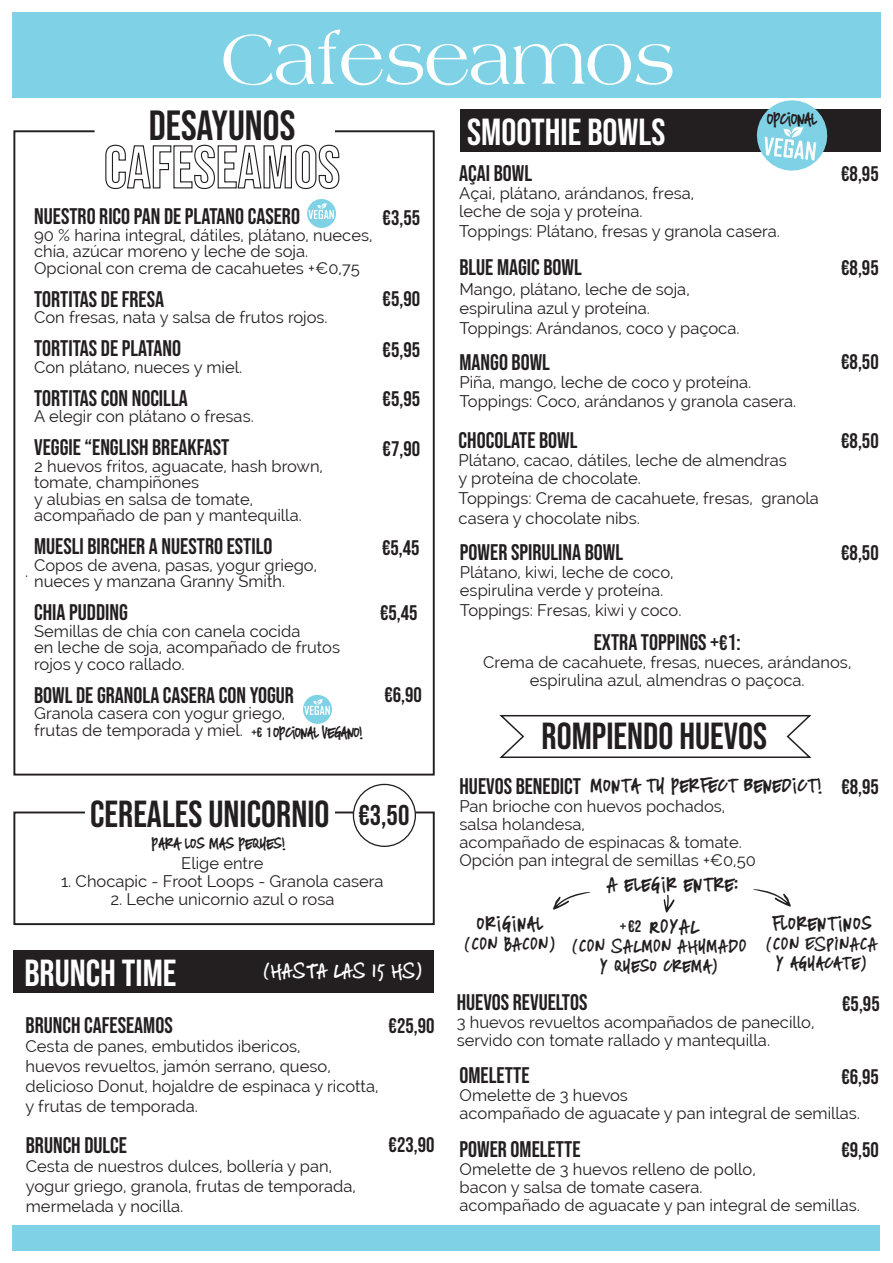
<style>
.page{position:relative;width:893px;height:1263px;background:#fff}
.page>*{position:absolute;margin:0;border:0;box-sizing:border-box;transform-origin:0 0}
.t1{font:63px "Americana";color:#fff}
.t2{font:42px "Bebas Neue";color:#231f20}
.t3{font:37.5px "Bebas Neue";color:#231f20}
.t4{font:37.5px "Bebas Neue";color:#fff}
.t5{font:22.5px "Bebas Neue";color:#231f20}
.t6{font:21px "Bebas Neue";color:#231f20}
.t7{font:16.5px/18px "Raleway";color:#231f20}
.t8{font:16.5px "Miserably Lose";letter-spacing:.1em;color:#231f20}
.t9{font:16.5px "Miserably Lose";letter-spacing:.08em;color:#231f20}
.t10{font:16.5px "Miserably Lose";letter-spacing:.08em;color:#fff}
.t11{font:15px/19.5px "Miserably Lose";letter-spacing:.1em;color:#231f20;text-align:center}
.t12{font:14.85px "Miserably Lose";color:#231f20}
.t13{font:13.5px "Miserably Lose";color:#231f20}
.t14{font:13.5px "Miserably Lose";letter-spacing:.05em;color:#231f20}
.s1{font-family:"Bebas Neue"}
.s2{font-size:28.5px}
.s3{font-size:21px}
</style>
<div class="page">
<div style="left:460px;top:110px;width:421px;height:42px;background:#231f20"></div>
<svg style="left:499px;top:715px;width:313px;height:43px"></svg>
<svg style="left:13px;top:130px;width:422px;height:646px"></svg>
<div style="left:307px;top:199px;width:29px;height:29px;background:#7fd2e5;border-radius:50%"></div>
<svg style="left:308px;top:203px;width:26px;height:16px"></svg>
<div style="left:303px;top:695px;width:29px;height:29px;background:#7fd2e5;border-radius:50%"></div>
<svg style="left:304px;top:699px;width:26px;height:16px"></svg>
<svg style="left:755px;top:100px;width:74px;height:71px"></svg>
<div style="left:13px;top:950px;width:421px;height:42px;background:#231f20"></div>
<svg style="left:553px;top:892px;width:37px;height:18px"></svg>
<svg style="left:753px;top:889px;width:38px;height:18px"></svg>
<svg style="left:664px;top:895px;width:11px;height:18px"></svg>
<div style="left:13px;top:12px;width:867px;height:85px;background:#7fd2e5"></div>
<div style="left:13px;top:1225px;width:867px;height:25px;background:#7fd2e5"></div>
<svg style="left:13px;top:811px;width:422px;height:115px"></svg>
<div style="left:85px;top:795px;width:250px;height:38px;background:#fff"></div>
<div style="left:353px;top:784px;width:62px;height:62px;background:#fff;border-radius:50%"></div>
<div style="left:353px;top:784px;width:63px;height:63px;border:1px solid #231f20;border-radius:50%"></div>
<h1 class="t1" style="left:222px;top:17px;width:454px">CAFESEAMOS</h1>
<h2 class="t2" style="left:149px;top:102px;width:148px">DESAYUNOS</h2>
<h3 class="t4" style="left:467px;top:111px;width:200px">SMOOTHIE BOWLS</h3>
<p class="t12" style="left:767px;top:109px;width:51px">opcional</p>
<h3 class="t5" style="left:34px;top:204px;width:267px">NUESTRO RICO PAN DE PLATANO CASERO</h3>
<p class="t7" style="left:34px;top:227px;width:340px;line-height:16.5px">90 % harina integral, dátiles, plátano, nueces, chía, azúcar moreno y leche de soja.<br>Opcional con crema de cacahuetes +€0,75</p>
<h3 class="t5" style="left:34px;top:286px;width:131px">TORTITAS DE FRESA</h3>
<p class="t7" style="left:34px;top:308px;width:295px">Con fresas, nata y salsa de frutos rojos.</p>
<h3 class="t5" style="left:34px;top:336px;width:148px">TORTITAS DE PLATANO</h3>
<p class="t7" style="left:34px;top:358px;width:210px">Con plátano, nueces y miel.</p>
<h3 class="t5" style="left:34px;top:385px;width:155px">TORTITAS CON NOCILLA</h3>
<p class="t7" style="left:34px;top:407px;width:221px">A elegir con plátano o fresas.</p>
<h3 class="t5" style="left:34px;top:435px;width:197px">VEGGIE “ENGLISH BREAKFAST</h3>
<p class="t7" style="left:34px;top:458px;width:290px;line-height:16.5px">2 huevos fritos, aguacate, hash brown, tomate, champiñones<br>y alubias en salsa de tomate, acompañado de pan y mantequilla.</p>
<h3 class="t5" style="left:34px;top:534px;width:240px">MUESLI BIRCHER A NUESTRO ESTILO</h3>
<p class="t7" style="left:34px;top:557px;width:284px;line-height:16.5px">Copos de avena, pasas, yogur griego, nueces y manzana Granny Smith.</p>
<h3 class="t5" style="left:34px;top:600px;width:95px">CHIA PUDDING</h3>
<p class="t7" style="left:34px;top:623px;width:307px;line-height:16.5px">Semillas de chía con canela cocida<br>en leche de soja, acompañado de frutos rojos y coco rallado.</p>
<h3 class="t5" style="left:34px;top:682px;width:261px">BOWL DE GRANOLA CASERA CON YOGUR</h3>
<p class="t7" style="left:34px;top:705px;width:253px;line-height:16.5px">Granola casera con yogur griego, frutas de temporada y miel.</p>
<p class="t7" style="left:25px;top:562px;width:5px">.</p>
<p class="t13" style="left:252px;top:724px;width:113px"><span class="s1">+€ 1</span> opcional vegano!</p>
<p class="t6" style="left:383px;top:206px;width:39px">€3,55</p>
<p class="t6" style="left:383px;top:286px;width:39px">€5,90</p>
<p class="t6" style="left:383px;top:338px;width:39px">€5,95</p>
<p class="t6" style="left:383px;top:387px;width:39px">€5,95</p>
<p class="t6" style="left:383px;top:437px;width:39px">€7,90</p>
<p class="t6" style="left:382px;top:536px;width:39px">€5,45</p>
<p class="t6" style="left:380px;top:601px;width:39px">€5,45</p>
<p class="t6" style="left:384px;top:683px;width:39px">€6,90</p>
<h3 class="t3" style="left:90px;top:793px;width:321px">CEREALES UNICORNIO <span class="s2">€3,50</span></h3>
<p class="t7" style="left:181px;top:854px;width:84px">Elige entre</p>
<p class="t7" style="left:61px;top:872px;width:324px">1. Chocapic - Froot Loops - Granola casera</p>
<p class="t7" style="left:110px;top:890px;width:225px">2. Leche unicornio azul o rosa</p>
<p class="t14" style="left:152px;top:835px;width:135px">para los mas peques!</p>
<h3 class="t4" style="left:24px;top:951px;width:154px">BRUNCH TIME</h3>
<p class="t10" style="left:263px;top:960px;width:160px">(HASTA LAS 15 HS)</p>
<h3 class="t5" style="left:26px;top:1012px;width:149px">BRUNCH CAFESEAMOS</h3>
<p class="t7" style="left:26px;top:1037px;width:354px;line-height:19.8px">Cesta de panes, embutidos ibericos,<br>huevos revueltos, jamón serrano, queso, delicioso Donut, hojaldre de espinaca y ricotta, y frutas de temporada.</p>
<h3 class="t5" style="left:26px;top:1132px;width:103px">BRUNCH DULCE</h3>
<p class="t7" style="left:26px;top:1157px;width:331px;line-height:19.8px">Cesta de nuestros dulces, bollería y pan, yogur griego, granola, frutas de temporada, mermelada y nocilla.</p>
<p class="t6" style="left:389px;top:1014px;width:47px">€25,90</p>
<p class="t6" style="left:389px;top:1133px;width:47px">€23,90</p>
<h3 class="t5" style="left:459px;top:160px;width:74px">AÇAI BOWL</h3>
<p class="t7" style="left:459px;top:184px;width:236px">Açai, plátano, arándanos, fresa, leche de soja y proteína.</p>
<p class="t7" style="left:459px;top:222px;width:322px">Toppings: Plátano, fresas y granola casera.</p>
<h3 class="t5" style="left:459px;top:254px;width:124px">BLUE MAGIC BOWL</h3>
<p class="t7" style="left:459px;top:279px;width:282px;line-height:19.8px">Mango, plátano, leche de soja, espirulina azul y proteína.<br>Toppings: Arándanos, coco y paçoca.</p>
<h3 class="t5" style="left:459px;top:349px;width:92px">MANGO BOWL</h3>
<p class="t7" style="left:459px;top:372px;width:338px;line-height:19.8px">Piña, mango, leche de coco y proteína.<br>Toppings: Coco, arándanos y granola casera.</p>
<h3 class="t5" style="left:459px;top:427px;width:120px">CHOCOLATE BOWL</h3>
<p class="t7" style="left:459px;top:451px;width:330px">Plátano, cacao, dátiles, leche de almendras y proteína de chocolate.</p>
<p class="t7" style="left:459px;top:488px;width:362px;line-height:19.8px">Toppings: Crema de cacahuete, fresas, granola casera y chocolate nibs.</p>
<h3 class="t5" style="left:460px;top:539px;width:165px">POWER SPIRULINA BOWL</h3>
<p class="t7" style="left:460px;top:563px;width:215px">Plátano, kiwi, leche de coco, espirulina verde y proteína.</p>
<p class="t7" style="left:460px;top:601px;width:223px">Toppings: Fresas, kiwi y coco.</p>
<p class="t6" style="left:841px;top:162px;width:39px">€8,95</p>
<p class="t6" style="left:841px;top:256px;width:39px">€8,95</p>
<p class="t6" style="left:841px;top:350px;width:39px">€8,50</p>
<p class="t6" style="left:841px;top:429px;width:39px">€8,50</p>
<p class="t6" style="left:841px;top:540px;width:39px">€8,50</p>
<h3 class="t5" style="left:594px;top:630px;width:149px">EXTRA TOPPINGS +<span class="s3">€</span>1:</h3>
<p class="t7" style="left:483px;top:653px;width:370px;text-align:center">Crema de cacahuete, fresas, nueces, arándanos, espirulina azul, almendras o paçoca.</p>
<h3 class="t3" style="left:542px;top:715px;width:227px">ROMPIENDO HUEVOS</h3>
<p class="t9" style="left:591px;top:775px;width:232px">monta tu perfect benedict!</p>
<h3 class="t5" style="left:459px;top:773px;width:123px">HUEVOS BENEDICT</h3>
<p class="t6" style="left:841px;top:775px;width:39px">€8,95</p>
<p class="t7" style="left:459px;top:797px;width:298px">Pan brioche con huevos pochados, salsa holandesa,<br>acompañado de espinacas &amp; tomate.<br>Opción pan integral de semillas +€0,50</p>
<p class="t8" style="left:477px;top:913px;width:67px">original</p>
<p class="t11" style="left:465px;top:934px;width:92px">(CON BACON)</p>
<p class="t8" style="left:607px;top:874px;width:132px">A elegir entre:</p>
<p class="t8" style="left:620px;top:916px;width:80px"><span class="s1">+€2</span> ROYAL</p>
<p class="t11" style="left:572px;top:936px;width:175px">(CON SALMON AHUMADO y queso crema)</p>
<p class="t8" style="left:772px;top:913px;width:100px">florentinos</p>
<p class="t11" style="left:766px;top:934px;width:112px">(CON ESPINACA y aguacate)</p>
<h3 class="t5" style="left:457px;top:990px;width:132px">HUEVOS REVUELTOS</h3>
<p class="t7" style="left:457px;top:1013px;width:359px">3 huevos revueltos acompañados de panecillo, servido con tomate rallado y mantequilla.</p>
<p class="t6" style="left:842px;top:992px;width:39px">€5,95</p>
<h3 class="t5" style="left:460px;top:1063px;width:71px">OMELETTE</h3>
<p class="t7" style="left:460px;top:1086px;width:402px">Omelette de 3 huevos<br>acompañado de aguacate y pan integral de semillas.</p>
<p class="t6" style="left:841px;top:1065px;width:39px">€6,95</p>
<h3 class="t5" style="left:460px;top:1136px;width:123px">POWER OMELETTE</h3>
<p class="t7" style="left:460px;top:1160px;width:402px">Omelette de 3 huevos relleno de pollo,<br>bacon y salsa de tomate casera.<br>acompañado de aguacate y pan integral de semillas.</p>
<p class="t6" style="left:841px;top:1138px;width:39px">€9,50</p>
</div>
